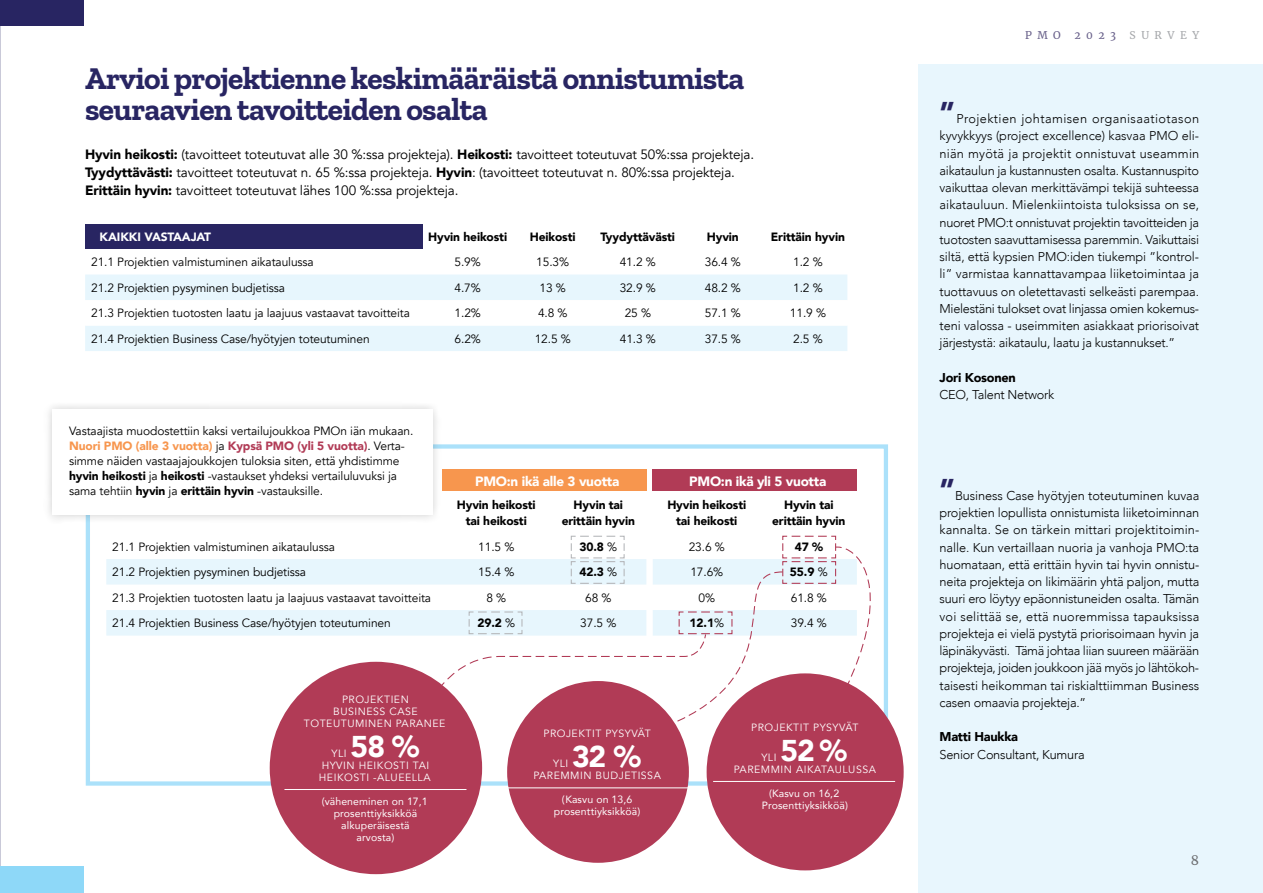
<style>
.page{position:relative;width:1263px;height:893px;background:#fff}
.page>*{position:absolute;margin:0;border:0;box-sizing:border-box;transform-origin:0 0}
.t1{font:700 31.5px/31.5px "Zilla Slab";letter-spacing:-.02em;color:#282562}
.t2{font:900 30px "Avenir";color:#fff}
.t3{font:900 30px "Avenir";color:#282562}
.t4{font:13.5px/18px "Avenir";letter-spacing:-.01em;color:#000}
.t5{font:900 13.5px "Avenir";letter-spacing:-.02em;color:#fff}
.t6{font:13.05px "Merriweather";color:#6d6e71}
.t7{font:300 12.75px/17.2px "Avenir";letter-spacing:-.02em;color:#000;text-align:justify}
.t8{font:900 12.75px "Avenir";letter-spacing:-.02em;color:#000}
.t9{font:12px/15px "Avenir";letter-spacing:-.01em;color:#000}
.t10{font:900 12px/15.8px "Avenir";letter-spacing:-.01em;color:#000;text-align:center}
.t11{font:900 12px "Avenir";letter-spacing:-.01em;color:#fff}
.t12{font:10.5px/12px "Avenir";letter-spacing:.05em;color:#fff;text-align:center}
.t13{font:10.5px/12px "Avenir";letter-spacing:.01em;color:#fff;text-align:center}
.t14{font:10.5px "Merriweather";letter-spacing:.525em;color:#675f89}
.t15{font:10.5px "Merriweather";letter-spacing:.525em;color:#a5a7aa}
.s1{font-weight:900}
.s2{font-weight:900;color:#f7964e}
.s3{font-weight:900;color:#b13b56}
.s4{font-weight:400}
</style>
<div class="page">
<img style="left:0;top:26px;width:1px;height:841px">
<div style="left:85px;top:224px;width:337px;height:25px;background:#282562"></div>
<svg style="left:86px;top:274px;width:761px;height:1px"></svg>
<div style="left:85px;top:275px;width:762px;height:76px;background:#e7f6fd"></div>
<svg style="left:85px;top:300px;width:762px;height:26px"></svg>
<div style="left:442px;top:470px;width:204px;height:21px;background:#f7964e"></div>
<div style="left:653px;top:470px;width:204px;height:21px;background:#b13b56"></div>
<div style="left:270px;top:662px;width:212px;height:212px;background:#b13b56;border-radius:50%"></div>
<hr style="left:284px;top:789px;width:182px;height:1px;background:#fff">
<div style="left:507px;top:681px;width:182px;height:182px;background:#b13b56;border-radius:50%"></div>
<hr style="left:506px;top:788px;width:182px;height:1px;background:#fff">
<div style="left:707px;top:673px;width:197px;height:197px;background:#b13b56;border-radius:50%"></div>
<hr style="left:713px;top:781px;width:182px;height:1px;background:#fff">
<svg style="left:106px;top:491px;width:783px;height:237px"></svg>
<div style="left:918px;top:0;width:345px;height:893px;background:#e7f6fd"></div>
<div style="left:43px;top:400px;width:398px;height:124px;background:#000;opacity:.2"></div>
<div style="left:52px;top:409px;width:380px;height:105px;background:#fff"></div>
<div style="left:842px;top:0;width:421px;height:64px;background:#fff"></div>
<div style="left:0;top:867px;width:84px;height:26px;background:#8ed8f8"></div>
<div style="left:0;top:0;width:84px;height:26px;background:#282562"></div>
<h1 class="t1" style="left:85px;top:62px;width:661px">Arvioi projektienne keskimääräistä onnistumista seuraavien tavoitteiden osalta</h1>
<p class="t4" style="left:85px;top:145px;width:670px"><span class="s1">Hyvin heikosti:</span> (tavoitteet toteutuvat alle 30 %:ssa projekteja). <span class="s1">Heikosti:</span> tavoitteet toteutuvat 50%:ssa projekteja.<br><span class="s1">Tyydyttävästi:</span> tavoitteet toteutuvat n. 65 %:ssa projekteja. <span class="s1">Hyvin</span>: (tavoitteet toteutuvat n. 80%:ssa projekteja.<br><span class="s1">Erittäin hyvin:</span> tavoitteet toteutuvat lähes 100 %:ssa projekteja.</p>
<p class="t11" style="left:100px;top:227px;width:113px">KAIKKI VASTAAJAT</p>
<p class="t10" style="left:428px;top:229px;width:80px">Hyvin heikosti</p>
<p class="t10" style="left:530px;top:229px;width:47px">Heikosti</p>
<p class="t10" style="left:600px;top:229px;width:76px">Tyydyttävästi</p>
<p class="t10" style="left:707px;top:229px;width:33px">Hyvin</p>
<p class="t10" style="left:771px;top:229px;width:76px">Erittäin hyvin</p>
<p class="t9" style="left:91px;top:255px;width:224px">21.1 Projektien valmistuminen aikataulussa</p>
<p class="t9" style="left:454px;top:255px;width:28px">5.9%</p>
<p class="t9" style="left:536px;top:255px;width:34px">15.3%</p>
<p class="t9" style="left:620px;top:255px;width:38px">41.2 %</p>
<p class="t9" style="left:705px;top:255px;width:38px">36.4 %</p>
<p class="t9" style="left:793px;top:255px;width:31px">1.2 %</p>
<p class="t9" style="left:91px;top:280px;width:195px">21.2 Projektien pysyminen budjetissa</p>
<p class="t9" style="left:454px;top:280px;width:28px">4.7%</p>
<p class="t9" style="left:540px;top:280px;width:28px">13 %</p>
<p class="t9" style="left:620px;top:280px;width:38px">32.9 %</p>
<p class="t9" style="left:705px;top:280px;width:38px">48.2 %</p>
<p class="t9" style="left:793px;top:280px;width:31px">1.2 %</p>
<p class="t9" style="left:91px;top:306px;width:320px">21.3 Projektien tuotosten laatu ja laajuus vastaavat tavoitteita</p>
<p class="t9" style="left:455px;top:306px;width:28px">1.2%</p>
<p class="t9" style="left:538px;top:306px;width:31px">4.8 %</p>
<p class="t9" style="left:625px;top:306px;width:28px">25 %</p>
<p class="t9" style="left:705px;top:306px;width:38px">57.1 %</p>
<p class="t9" style="left:790px;top:306px;width:38px">11.9 %</p>
<p class="t9" style="left:91px;top:331px;width:280px">21.4 Projektien Business Case/hyötyjen toteutuminen</p>
<p class="t9" style="left:455px;top:331px;width:28px">6.2%</p>
<p class="t9" style="left:535px;top:331px;width:38px">12.5 %</p>
<p class="t9" style="left:620px;top:331px;width:38px">41.3 %</p>
<p class="t9" style="left:705px;top:331px;width:38px">37.5 %</p>
<p class="t9" style="left:793px;top:331px;width:31px">2.5 %</p>
<p class="t9" style="left:69px;top:423px;width:346px">Vastaajista muodostettiin kaksi vertailujoukkoa PMOn iän mukaan.<br><span class="s2">Nuori PMO (alle 3 vuotta)</span> ja <span class="s3">Kypsä PMO (yli 5 vuotta)</span>. Verta&shy;simme näiden vastaajajoukkojen tuloksia siten, että yhdistimme <span class="s1">hyvin heikosti</span> ja <span class="s1">heikosti</span> -vastaukset yhdeksi vertailuluvuksi ja sama tehtiin <span class="s1">hyvin</span> ja <span class="s1">erittäin hyvin</span> -vastauksille.</p>
<p class="t5" style="left:475px;top:469px;width:146px">PMO:n ikä alle 3 vuotta</p>
<p class="t10" style="left:457px;top:496px;width:80px">Hyvin heikosti tai heikosti</p>
<p class="t10" style="left:562px;top:496px;width:75px">Hyvin tai erittäin hyvin</p>
<p class="t9" style="left:112px;top:539px;width:224px">21.1 Projektien valmistuminen aikataulussa</p>
<p class="t9" style="left:478px;top:539px;width:38px">11.5 %</p>
<p class="t10" style="left:579px;top:538px;width:39px">30.8 <span class="s4">%</span></p>
<p class="t9" style="left:112px;top:565px;width:195px">21.2 Projektien pysyminen budjetissa</p>
<p class="t9" style="left:478px;top:565px;width:38px">15.4 %</p>
<p class="t10" style="left:579px;top:564px;width:39px">42.3 <span class="s4">%</span></p>
<p class="t9" style="left:112px;top:590px;width:320px">21.3 Projektien tuotosten laatu ja laajuus vastaavat tavoitteita</p>
<p class="t9" style="left:486px;top:590px;width:21px">8 %</p>
<p class="t9" style="left:585px;top:590px;width:28px">68 %</p>
<p class="t9" style="left:112px;top:616px;width:280px">21.4 Projektien Business Case/hyötyjen toteutuminen</p>
<p class="t10" style="left:477px;top:615px;width:39px">29.2 <span class="s4">%</span></p>
<p class="t9" style="left:580px;top:616px;width:38px">37.5 %</p>
<p class="t5" style="left:689px;top:469px;width:139px">PMO:n ikä yli 5 vuotta</p>
<p class="t10" style="left:667px;top:496px;width:80px">Hyvin heikosti tai heikosti</p>
<p class="t10" style="left:772px;top:496px;width:75px">Hyvin tai erittäin hyvin</p>
<p class="t9" style="left:689px;top:539px;width:38px">23.6 %</p>
<p class="t10" style="left:795px;top:538px;width:30px">47 %</p>
<p class="t9" style="left:690px;top:565px;width:34px">17.6%</p>
<p class="t10" style="left:790px;top:564px;width:39px">55.9 <span class="s4">%</span></p>
<p class="t9" style="left:698px;top:590px;width:18px">0%</p>
<p class="t9" style="left:791px;top:590px;width:38px">61.8 %</p>
<p class="t10" style="left:690px;top:615px;width:36px">12.1<span class="s4">%</span></p>
<p class="t9" style="left:791px;top:616px;width:38px">39.4 %</p>
<p class="t12" style="left:304px;top:693px;width:143px">PROJEKTIEN<br>BUSINESS CASE<br>TOTEUTUMINEN PARANEE</p>
<p class="t12" style="left:322px;top:759px;width:109px">HYVIN HEIKOSTI TAI</p>
<h2 class="t2" style="left:351px;top:721px;width:70px">58 %</h2>
<p class="t12" style="left:319px;top:771px;width:113px">HEIKOSTI -ALUEELLA</p>
<p class="t13" style="left:322px;top:795px;width:108px">(väheneminen on 17,1 prosenttiyksikköä alkuperäisestä arvosta)</p>
<p class="t12" style="left:331px;top:747px;width:17px">YLI</p>
<p class="t12" style="left:543px;top:727px;width:109px">PROJEKTIT PYSYVÄT</p>
<p class="t12" style="left:533px;top:769px;width:129px">PAREMMIN BUDJETISSA</p>
<h2 class="t2" style="left:572px;top:731px;width:70px">32 %</h2>
<p class="t13" style="left:554px;top:793px;width:88px">(Kasvu on 13,6 prosenttiyksikköä)</p>
<p class="t12" style="left:553px;top:757px;width:17px">YLI</p>
<p class="t12" style="left:751px;top:721px;width:109px">PROJEKTIT PYSYVÄT</p>
<p class="t12" style="left:734px;top:763px;width:144px">PAREMMIN AIKATAULUSSA</p>
<h2 class="t2" style="left:780px;top:725px;width:68px">52 %</h2>
<p class="t13" style="left:762px;top:787px;width:88px">(Kasvu on 16,2<br>Prosenttiyksikköä)</p>
<p class="t12" style="left:761px;top:751px;width:17px">YLI</p>
<p class="t14" style="left:1025px;top:28px;width:37px">PMO</p>
<p class="t14" style="left:1074px;top:28px;width:43px">2023</p>
<p class="t15" style="left:1129px;top:28px;width:71px">SURVEY</p>
<h2 class="t3" style="left:939px;top:87px;width:17px">”</h2>
<p class="t7" style="left:939px;top:110px;width:261px;text-indent:17px">Projektien johtamisen organisaatiotason kyvykkyys (project excellence) kasvaa PMO eli&shy;niän myötä ja projektit onnistuvat useammin aikataulun ja kustannusten osalta. Kustannuspito vaikuttaa olevan merkittävämpi tekijä suhteessa aikatauluun. Mielenkiintoista tuloksissa on se, nuoret PMO:t onnistuvat projektin tavoitteiden ja tuotosten saavuttamisessa paremmin. Vaikuttaisi siltä, että kypsien PMO:iden tiukempi ”kontrol&shy;li” varmistaa kannattavampaa liiketoimintaa ja tuottavuus on oletettavasti selkeästi parempaa.<br>Mielestäni tulokset ovat linjassa omien kokemus&shy;teni valossa - useimmiten asiakkaat priorisoivat järjestystä: aikataulu, laatu ja kustannukset.”</p>
<p class="t8" style="left:939px;top:366px;width:78px">Jori Kosonen</p>
<p class="t7" style="left:939px;top:386px;width:116px">CEO, Talent Network</p>
<h2 class="t3" style="left:939px;top:464px;width:17px">”</h2>
<p class="t7" style="left:939px;top:487px;width:261px;text-indent:15px">Business Case hyötyjen toteutuminen kuvaa projektien lopullista onnistumista liiketoiminnan kannalta. Se on tärkein mittari projektitoimin&shy;nalle. Kun vertaillaan nuoria ja vanhoja PMO:ta huomataan, että erittäin hyvin tai hyvin onnistu&shy;neita projekteja on likimäärin yhtä paljon, mutta suuri ero löytyy epäonnistuneiden osalta. Tämän voi selittää se, että nuoremmissa tapauksissa projekteja ei vielä pystytä priorisoimaan hyvin ja läpinäkyvästi. Tämä johtaa liian suureen määrään projekteja, joiden joukkoon jää myös jo lähtökoh&shy;taisesti heikomman tai riskialttiimman Business casen omaavia projekteja.”</p>
<p class="t8" style="left:939px;top:726px;width:80px">Matti Haukka</p>
<p class="t7" style="left:939px;top:745px;width:147px">Senior Consultant, Kumura</p>
<p class="t6" style="left:1191px;top:852px;width:10px">8</p>
</div>
